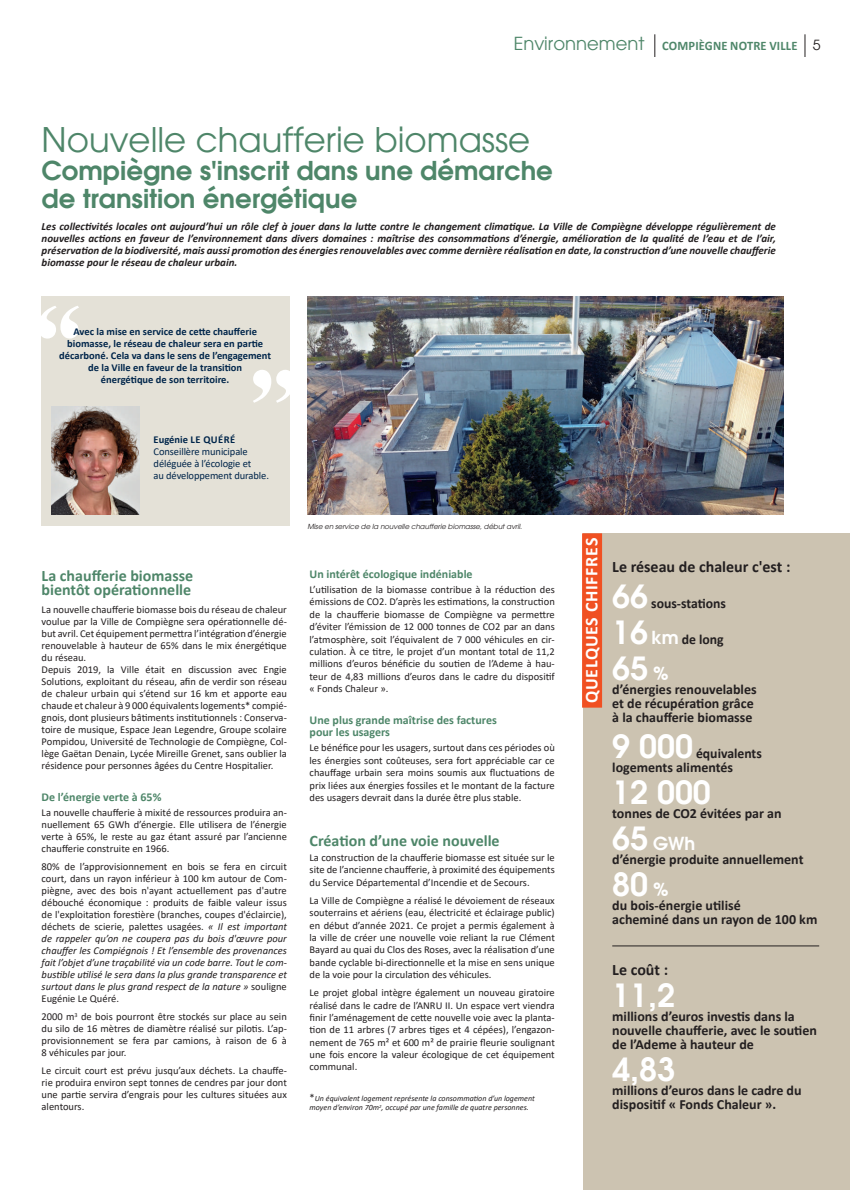
<style>
.page{position:relative;width:850px;height:1190px;background:#fff}
.page>*{position:absolute;margin:0;border:0;box-sizing:border-box;transform-origin:0 0}
.t1{font:120px "Engravers";color:#fff}
.t2{font:34px "Avant Garde";color:#4e8669}
.t3{font:600 32px "Avant Garde";color:#fff}
.t4{font:600 26px/28px "Avant Garde";color:#4e8669}
.t5{font:700 18px "Calibri";letter-spacing:.04em;color:#fff}
.t6{font:600 18px "Avant Garde";color:#fff}
.t7{font:700 16px/14.1px "Calibri";color:#4e8669}
.t8{font:700 16px "Calibri";color:#231f20}
.t9{font:700 14px/14px "Calibri";color:#231f20}
.t10{font:14px "Avant Garde";color:#231f20}
.t11{font:700 13px "Calibri";letter-spacing:.015em;color:#4e8669;scale:.96 1}
.t12{font:700 12px/12.4px "Calibri";color:#4e8669}
.t13{font:italic 700 11px/12px "Calibri";color:#231f20;text-align:justify}
.t14{font:10.5px/12.1px "Calibri";color:#231f20;text-align:justify}
.t15{font:700 10.5px/12px "Calibri";color:#00254a;text-align:center}
.t16{font:10.5px/12px "Calibri";letter-spacing:-.01em;color:#00254a}
.t17{font:italic 8px/9.4px "Calibri";color:#231f20}
.t18{font:italic 7px "Avant Garde";color:#231f20}
.s1{font-family:"Avant Garde";font-weight:400;font-size:18px}
.s2{font-style:italic}
.s3{font-style:normal;font-size:10.5px}
.s4{font-family:"Avant Garde";font-weight:600;font-size:32px;color:#fff}
.s5{font-family:"Avant Garde";font-weight:600;font-size:18px;color:#fff}
.s6{font-size:18px}
.s7{font-size:32px}
</style>
<div class="page">
<svg style="left:654px;top:34px;width:1px;height:23px"></svg>
<svg style="left:804px;top:34px;width:1px;height:23px"></svg>
<div style="left:41px;top:296px;width:248px;height:229px;background:#e4e1d7"></div>
<img style="left:52px;top:407px;width:87px;height:108px">
<img style="left:307px;top:296px;width:476px;height:218px">
<div style="left:583px;top:533px;width:267px;height:657px;background:#ccc3b1"></div>
<div style="left:582px;top:533px;width:20px;height:175px;background:#f05022"></div>
<hr style="left:612px;top:945px;width:207px;height:1px;background:#231f20">
<p class="t11" style="left:514px;top:36px;width:297px"><span class="s1">Environnement</span> COMPIÈGNE NOTRE VILLE</p>
<h3 class="t10" style="left:813px;top:37px;width:9px">5</h3>
<h2 class="t2" style="left:42px;top:119px;width:490px">Nouvelle chaufferie biomasse</h2>
<h3 class="t4" style="left:42px;top:156px;width:513px">Compiègne s'inscrit dans une démarche de transition énergétique</h3>
<p class="t13" style="left:42px;top:220px;width:736px">Les collectivités locales ont aujourd’hui un rôle clef à jouer dans la lutte contre le changement climatique. La Ville de Compiègne développe régulièrement de nouvelles actions en faveur de l’environnement dans divers domaines : maîtrise des consommations d’énergie, amélioration de la qualité de l’eau et de l’air, préservation de la biodiversité, mais aussi promotion des énergies renouvelables avec comme dernière réalisation en date, la construction d’une nouvelle chaufferie biomasse pour le réseau de chaleur urbain.</p>
<h1 class="t1" style="left:22px;top:277px;width:73px">“</h1>
<p class="t15" style="left:59px;top:325px;width:213px">Avec la mise en service de cette chaufferie biomasse, le réseau de chaleur sera en partie décarboné. Cela va dans le sens de l’engagement de la Ville en faveur de la transition<br>énergétique de son territoire.</p>
<h1 class="t1" style="left:238px;top:341px;width:73px">"</h1>
<p class="t15" style="left:154px;top:433px;width:83px">Eugénie LE QUÉRÉ</p>
<p class="t16" style="left:154px;top:445px;width:117px">Conseillère municipale déléguée à l’écologie et<br>au développement durable.</p>
<h3 class="t7" style="left:42px;top:568px;width:153px">La chaufferie biomasse bientôt opérationnelle</h3>
<p class="t14" style="left:42px;top:603px;width:247px;text-align:left">La nouvelle chaufferie biomasse bois du réseau de chaleur voulue par la Ville de Compiègne sera opérationnelle dé&shy;but avril. Cet équipement permettra l’intégration d’énergie renouvelable à hauteur de 65% dans le mix énergétique du réseau.<br>Depuis 2019, la Ville était en discussion avec Engie Solutions, exploitant du réseau, afin de verdir son réseau de chaleur urbain qui s’étend sur 16 km et apporte eau chaude et chaleur à 9 000 équivalents logements* compié&shy;gnois, dont plusieurs bâtiments institutionnels : Conserva&shy;toire de musique, Espace Jean Legendre, Groupe scolaire Pompidou, Université de Technologie de Compiègne, Col&shy;lège Gaëtan Denain, Lycée Mireille Grenet, sans oublier la résidence pour personnes âgées du Centre Hospitalier.</p>
<p class="t12" style="left:42px;top:790px;width:121px">De l’énergie verte à 65%</p>
<p class="t14" style="left:42px;top:806px;width:247px">La nouvelle chaufferie à mixité de ressources produira an&shy;nuellement 65 GWh d’énergie. Elle utilisera de l’énergie verte à 65%, le reste au gaz étant assuré par l’ancienne chaufferie construite en 1966.</p>
<p class="t14" style="left:42px;top:860px;width:247px">80% de l’approvisionnement en bois se fera en circuit court, dans un rayon inférieur à 100 km autour de Com&shy;piègne, avec des bois n'ayant actuellement pas d'autre débouché économique : produits de faible valeur issus de l'exploitation forestière (branches, coupes d'éclaircie), déchets de scierie, palettes usagées. <span class="s2">« Il est important de rappeler qu’on ne coupera pas du bois d'œuvre pour chauffer les Compiégnois ! Et l’ensemble des provenances fait l’objet d’une traçabilité via un code barre. Tout le com&shy;bustible utilisé le sera dans la plus grande transparence et surtout dans le plus grand respect de la nature »</span> souligne Eugénie Le Quéré.</p>
<p class="t14" style="left:42px;top:1010px;width:247px">2000 m<sup>3</sup> de bois pourront être stockés sur place au sein du silo de 16 mètres de diamètre réalisé sur pilotis. L’ap&shy;provisionnement se fera par camions, à raison de 6 à 8 véhicules par jour.</p>
<p class="t14" style="left:42px;top:1064px;width:247px">Le circuit court est prévu jusqu’aux déchets. La chauffe&shy;rie produira environ sept tonnes de cendres par jour dont une partie servira d’engrais pour les cultures situées aux alentours.</p>
<p class="t18" style="left:307px;top:523px;width:216px">Mise en service de la nouvelle chaufferie biomasse, début avril.</p>
<p class="t12" style="left:309px;top:567px;width:165px">Un intérêt écologique indéniable</p>
<p class="t14" style="left:309px;top:583px;width:247px;line-height:12.4px">L’utilisation de la biomasse contribue à la réduction des émissions de CO2. D’après les estimations, la construction de la chaufferie biomasse de Compiègne va permettre d’éviter l’émission de 12 000 tonnes de CO2 par an dans l’atmosphère, soit l’équivalent de 7 000 véhicules en cir&shy;culation. À ce titre, le projet d’un montant total de 11,2 millions d’euros bénéficie du soutien de l’Ademe à hau&shy;teur de 4,83 millions d’euros dans le cadre du dispositif « Fonds Chaleur ».</p>
<p class="t12" style="left:309px;top:713px;width:189px">Une plus grande maîtrise des factures pour les usagers</p>
<p class="t14" style="left:309px;top:741px;width:247px;line-height:12.4px">Le bénéfice pour les usagers, surtout dans ces périodes où les énergies sont coûteuses, sera fort appréciable car ce chauffage urbain sera moins soumis aux fluctuations de prix liées aux énergies fossiles et le montant de la facture des usagers devrait dans la durée être plus stable.</p>
<h3 class="t7" style="left:309px;top:833px;width:192px">Création d’une voie nouvelle</h3>
<p class="t14" style="left:309px;top:851px;width:247px;line-height:12.4px">La construction de la chaufferie biomasse est située sur le site de l’ancienne chaufferie, à proximité des équipements du Service Départemental d’Incendie et de Secours.</p>
<p class="t14" style="left:309px;top:894px;width:247px;line-height:12.4px">La Ville de Compiègne a réalisé le dévoiement de réseaux souterrains et aériens (eau, électricité et éclairage public) en début d’année 2021. Ce projet a permis également à la ville de créer une nouvelle voie reliant la rue Clément Bayard au quai du Clos des Roses, avec la réalisation d’une bande cyclable bi-directionnelle et la mise en sens unique de la voie pour la circulation des véhicules.</p>
<p class="t14" style="left:309px;top:986px;width:247px;line-height:12.4px">Le projet global intègre également un nouveau giratoire réalisé dans le cadre de l’ANRU II. Un espace vert viendra finir l’aménagement de cette nouvelle voie avec la planta&shy;tion de 11 arbres (7 arbres tiges et 4 cépées), l’engazon&shy;nement de 765 m² et 600 m² de prairie fleurie soulignant une fois encore la valeur écologique de cet équipement communal.</p>
<p class="t17" style="left:309px;top:1093px;width:227px"><span class="s3">*</span>Un équivalent logement représente la consommation d’un logement moyen d’environ 70m<sup>2</sup>, occupé par une famille de quatre personnes.</p>
<h3 class="t5" style="left:579px;top:703px;width:167px;rotate:-90deg">QUELQUES CHIFFRES</h3>
<h3 class="t8" style="left:612px;top:555px;width:180px">Le réseau de chaleur c'est :</h3>
<h3 class="t3" style="left:612px;top:575px;width:37px">66</h3>
<h3 class="t9" style="left:651px;top:596px;width:76px">sous-stations</h3>
<h3 class="t9" style="left:612px;top:632px;width:113px"><span class="s4">16</span> <span class="s5">km</span> de long</h3>
<h3 class="t3" style="left:612px;top:647px;width:58px">65 <span class="s6">%</span></h3>
<h3 class="t9" style="left:612px;top:682px;width:146px">d’énergies renouvelables et de récupération grâce à la chaufferie biomasse</h3>
<h3 class="t3" style="left:612px;top:725px;width:82px">9 000</h3>
<h3 class="t9" style="left:612px;top:746px;width:151px;text-indent:84px">équivalents logements alimentés</h3>
<h3 class="t3" style="left:612px;top:771px;width:100px">12 000</h3>
<h3 class="t9" style="left:612px;top:806px;width:171px">tonnes de CO2 évitées par an</h3>
<h3 class="t6" style="left:612px;top:831px;width:85px"><span class="s7">65</span> GWh</h3>
<h3 class="t9" style="left:612px;top:852px;width:193px">d’énergie produite annuellement</h3>
<h3 class="t3" style="left:612px;top:863px;width:58px">80 <span class="s6">%</span></h3>
<h3 class="t9" style="left:612px;top:898px;width:207px">du bois-énergie utilisé<br>acheminé dans un rayon de 100 km</h3>
<h3 class="t8" style="left:612px;top:958px;width:57px">Le coût :</h3>
<h3 class="t3" style="left:612px;top:974px;width:64px">11,2</h3>
<h3 class="t9" style="left:612px;top:1009px;width:206px">millions d’euros investis dans la nouvelle chaufferie, avec le soutien de l’Ademe à hauteur de</h3>
<h3 class="t3" style="left:612px;top:1048px;width:64px">4,83</h3>
<h3 class="t9" style="left:612px;top:1083px;width:191px">millions d’euros dans le cadre du dispositif « Fonds Chaleur ».</h3>
</div>
